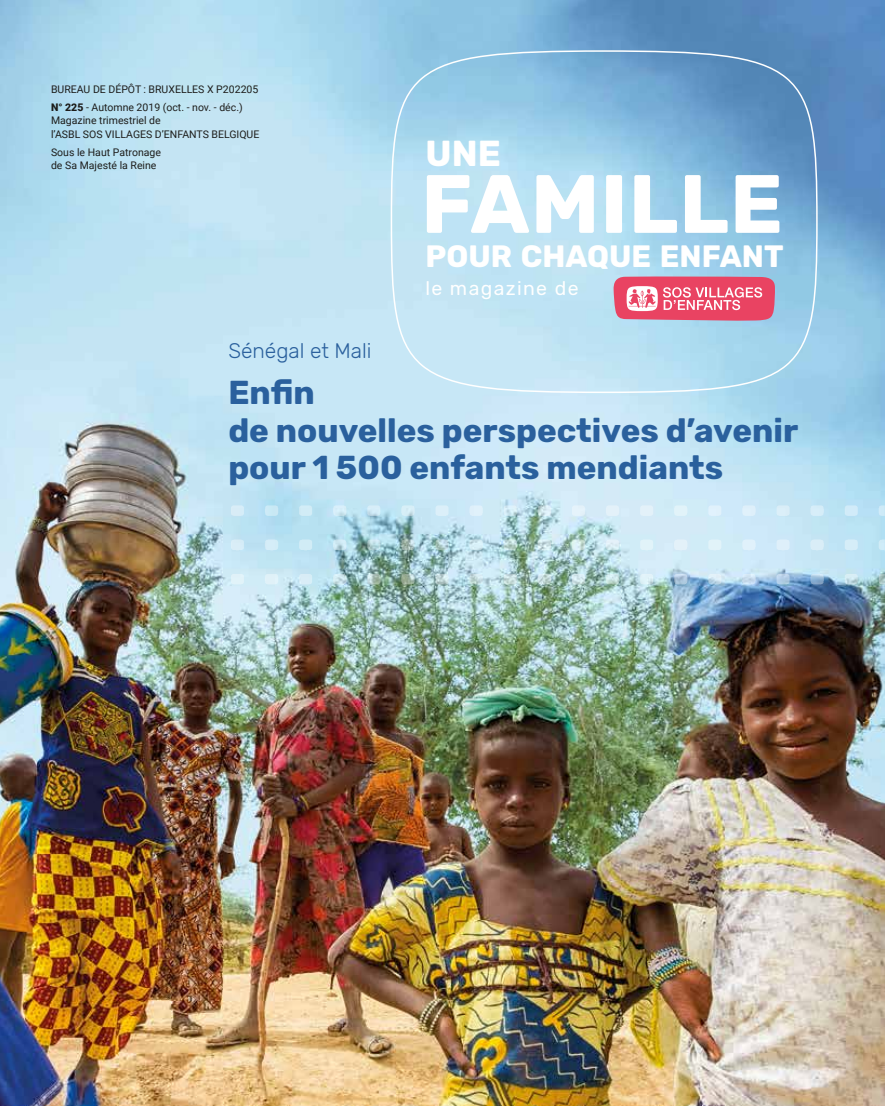
<style>
.page{position:relative;width:885px;height:1106px;background:#fff}
.page>*{position:absolute;margin:0;border:0;box-sizing:border-box;transform-origin:0 0}
.t1{font:700 82.5px "Rubik";letter-spacing:.015em;color:#fff}
.t2{font:700 36px "Rubik";color:#fff}
.t3{font:700 33px/37.5px "Rubik";color:#2a609d}
.t4{font:700 30.75px "Rubik";color:#fff}
.t5{font:300 21px "Rubik";color:#2a609d}
.t6{font:19.5px "Rubik";letter-spacing:.07em;color:#fff}
.t7{font:10.5px/13.5px "Roboto";color:#1d1d1b}
.s1{font-weight:900}
</style>
<div class="page">
<img style="left:0;top:0;width:884px;height:1106px">
<svg style="left:390px;top:50px;width:428px;height:344px;background:#a0cde7"></svg>
<img style="left:225px;top:497px;width:659px;height:100px">
<svg style="left:613px;top:276px;width:161px;height:44px;background:#ea6882"></svg>
<p class="t7" style="left:51px;top:80px;width:209px;line-height:17.7px">BUREAU DE DÉPÔT : BRUXELLES X P202205<br><span class="s1">N° 225</span> - Automne 2019 (oct. - nov. - déc.)</p>
<p class="t7" style="left:51px;top:113px;width:210px">Magazine trimestriel de<br>l’ASBL SOS VILLAGES D’ENFANTS BELGIQUE</p>
<p class="t7" style="left:51px;top:145px;width:111px">Sous le Haut Patronage de Sa Majesté la Reine</p>
<h2 class="t2" style="left:425px;top:132px;width:77px">UNE</h2>
<h1 class="t1" style="left:421px;top:156px;width:363px">FAMILLE</h1>
<h3 class="t4" style="left:425px;top:238px;width:359px">POUR CHAQUE ENFANT</h3>
<h3 class="t6" style="left:425px;top:277px;width:155px">le magazine de</h3>
<h3 class="t5" style="left:228px;top:339px;width:145px">Sénégal et Mali</h3>
<h3 class="t3" style="left:228px;top:375px;width:571px">Enfin<br>de nouvelles perspectives d’avenir pour 1 500 enfants mendiants</h3>
</div>
